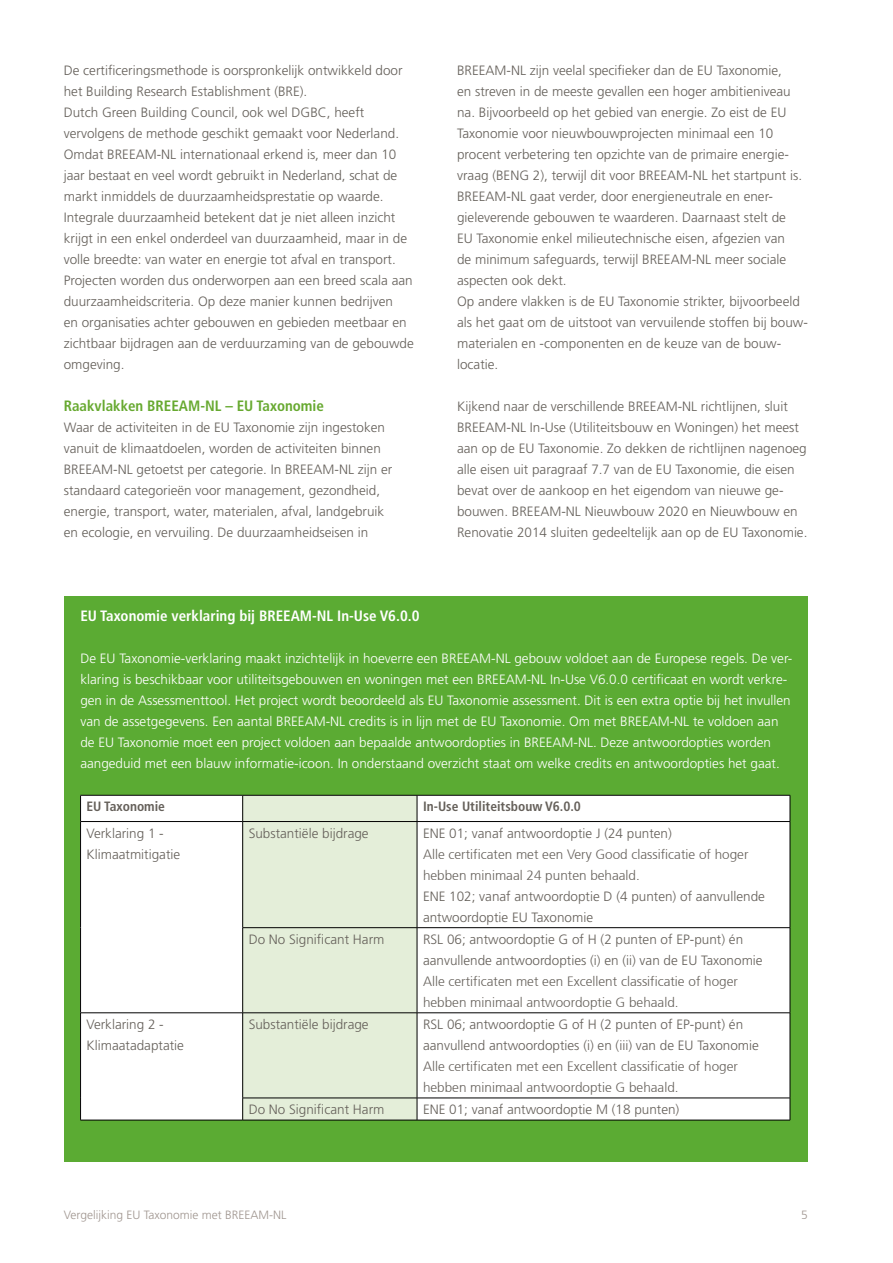
<style>
.page{position:relative;width:893px;height:1263px;background:#fff}
.page>*{position:absolute;margin:0;border:0;box-sizing:border-box;transform-origin:0 0}
.t1{font:700 condensed 15px "Frutiger LT Std";color:#fff}
.t2{font:700 condensed 15px "Frutiger LT Std";color:#67a930}
.t3{font:300 13.5px/21px "Frutiger LT Std";color:#65605a}
.t4{font:300 13.5px/21px "Frutiger LT Std";color:#fff}
.t5{font:300 13.5px/21px "Frutiger 45";color:#65605a}
.t6{font:700 condensed 13.5px "Frutiger LT Std";color:#65605a}
.t7{font:300 12px "Frutiger LT Std";color:#a09690}
</style>
<div class="page">
<div style="left:64px;top:596px;width:744px;height:566px;background:#5bab33"></div>
<div style="left:80px;top:796px;width:710px;height:324px;background:#fff"></div>
<div style="left:243px;top:795px;width:174px;height:325px;background:#e4eed9"></div>
<hr style="left:80px;top:795px;width:163px;height:1px;background:#000">
<svg style="left:80px;top:795px;width:1px;height:26px"></svg>
<hr style="left:243px;top:795px;width:174px;height:1px;background:#000">
<svg style="left:242px;top:795px;width:1px;height:26px"></svg>
<hr style="left:417px;top:795px;width:373px;height:1px;background:#000">
<svg style="left:417px;top:795px;width:1px;height:26px"></svg>
<svg style="left:790px;top:795px;width:1px;height:26px"></svg>
<hr style="left:80px;top:821px;width:163px;height:1px;background:#000">
<hr style="left:80px;top:822px;width:1px;height:106px;background:#000">
<hr style="left:243px;top:821px;width:174px;height:1px;background:#000">
<hr style="left:242px;top:822px;width:1px;height:105px;background:#000">
<hr style="left:417px;top:821px;width:373px;height:1px;background:#000">
<hr style="left:417px;top:822px;width:1px;height:105px;background:#000">
<hr style="left:790px;top:822px;width:1px;height:105px;background:#000">
<hr style="left:80px;top:928px;width:1px;height:84px;background:#000">
<hr style="left:242px;top:927px;width:175px;height:1px;background:#000">
<hr style="left:242px;top:928px;width:1px;height:84px;background:#000">
<hr style="left:417px;top:927px;width:373px;height:1px;background:#000">
<hr style="left:417px;top:928px;width:1px;height:84px;background:#000">
<hr style="left:790px;top:928px;width:1px;height:84px;background:#000">
<hr style="left:80px;top:1012px;width:163px;height:1px;background:#000">
<hr style="left:80px;top:1013px;width:1px;height:85px;background:#000">
<hr style="left:243px;top:1012px;width:174px;height:1px;background:#000">
<hr style="left:242px;top:1013px;width:1px;height:85px;background:#000">
<hr style="left:417px;top:1012px;width:373px;height:1px;background:#000">
<hr style="left:417px;top:1013px;width:1px;height:85px;background:#000">
<hr style="left:790px;top:1013px;width:1px;height:85px;background:#000">
<svg style="left:80px;top:1098px;width:1px;height:22px"></svg>
<svg style="left:242px;top:1099px;width:1px;height:21px"></svg>
<svg style="left:417px;top:1099px;width:1px;height:21px"></svg>
<svg style="left:790px;top:1098px;width:1px;height:22px"></svg>
<hr style="left:242px;top:1098px;width:175px;height:1px;background:#000">
<hr style="left:417px;top:1098px;width:373px;height:1px;background:#000">
<hr style="left:80px;top:1120px;width:163px;height:1px;background:#000">
<hr style="left:243px;top:1120px;width:174px;height:1px;background:#000">
<hr style="left:417px;top:1120px;width:373px;height:1px;background:#000">
<p class="t3" style="left:64px;top:60px;width:352px">De certificeringsmethode is oorspronkelijk ontwikkeld door het Building Research Establishment (BRE).<br>Dutch Green Building Council, ook wel DGBC, heeft vervolgens de methode geschikt gemaakt voor Nederland.<br>Omdat BREEAM-NL internationaal erkend is, meer dan 10 jaar bestaat en veel wordt gebruikt in Nederland, schat de markt inmiddels de duurzaamheidsprestatie op waarde.<br>Integrale duurzaamheid betekent dat je niet alleen inzicht krijgt in een enkel onderdeel van duurzaamheid, maar in de volle breedte: van water en energie tot afval en transport.<br>Projecten worden dus onderworpen aan een breed scala aan duurzaamheidscriteria. Op deze manier kunnen bedrijven<br>en organisaties achter gebouwen en gebieden meetbaar en zichtbaar bijdragen aan de verduurzaming van de gebouwde omgeving.</p>
<p class="t2" style="left:64px;top:397px;width:262px">Raakvlakken BREEAM-NL – EU Taxonomie</p>
<p class="t3" style="left:64px;top:417px;width:330px">Waar de activiteiten in de EU Taxonomie zijn ingestoken vanuit de klimaatdoelen, worden de activiteiten binnen BREEAM-NL getoetst per categorie. In BREEAM-NL zijn er standaard categorieën voor management, gezondheid, energie, transport, water, materialen, afval, landgebruik en ecologie, en vervuiling. De duurzaamheidseisen in</p>
<p class="t3" style="left:457px;top:60px;width:352px">BREEAM-NL zijn veelal specifieker dan de EU Taxonomie,<br>en streven in de meeste gevallen een hoger ambitieniveau na. Bijvoorbeeld op het gebied van energie. Zo eist de EU Taxonomie voor nieuwbouwprojecten minimaal een 10 procent verbetering ten opzichte van de primaire energie&shy;vraag (BENG 2), terwijl dit voor BREEAM-NL het startpunt is.<br>BREEAM-NL gaat verder, door energieneutrale en ener&shy;gieleverende gebouwen te waarderen. Daarnaast stelt de<br>EU Taxonomie enkel milieutechnische eisen, afgezien van<br>de minimum safeguards, terwijl BREEAM-NL meer sociale aspecten ook dekt.<br>Op andere vlakken is de EU Taxonomie strikter, bijvoorbeeld als het gaat om de uitstoot van vervuilende stoffen bij bouw&shy;materialen en -componenten en de keuze van de bouw&shy;locatie.</p>
<p class="t3" style="left:457px;top:396px;width:352px">Kijkend naar de verschillende BREEAM-NL richtlijnen, sluit BREEAM-NL In-Use (Utiliteitsbouw en Woningen) het meest aan op de EU Taxonomie. Zo dekken de richtlijnen nagenoeg alle eisen uit paragraaf 7.7 van de EU Taxonomie, die eisen bevat over de aankoop en het eigendom van nieuwe ge&shy;bouwen. BREEAM-NL Nieuwbouw 2020 en Nieuwbouw en Renovatie 2014 sluiten gedeeltelijk aan op de EU Taxonomie.</p>
<p class="t1" style="left:80px;top:607px;width:341px">EU Taxonomie verklaring bij BREEAM-NL In-Use V6.0.0</p>
<p class="t4" style="left:80px;top:648px;width:713px">De EU Taxonomie-verklaring maakt inzichtelijk in hoeverre een BREEAM-NL gebouw voldoet aan de Europese regels. De ver&shy;klaring is beschikbaar voor utiliteitsgebouwen en woningen met een BREEAM-NL In-Use V6.0.0 certificaat en wordt verkre&shy;gen in de Assessmenttool. Het project wordt beoordeeld als EU Taxonomie assessment. Dit is een extra optie bij het invullen van de assetgegevens. Een aantal BREEAM-NL credits is in lijn met de EU Taxonomie. Om met BREEAM-NL te voldoen aan de EU Taxonomie moet een project voldoen aan bepaalde antwoordopties in BREEAM-NL. Deze antwoordopties worden aangeduid met een blauw informatie-icoon. In onderstaand overzicht staat om welke credits en antwoordopties het gaat.</p>
<p class="t6" style="left:87px;top:799px;width:80px">EU Taxonomie</p>
<p class="t6" style="left:423px;top:799px;width:159px">In-Use Utiliteitsbouw V6.0.0</p>
<p class="t3" style="left:87px;top:823px;width:95px">Verklaring 1 -<br>Klimaatmitigatie</p>
<p class="t3" style="left:249px;top:823px;width:122px">Substantiële bijdrage</p>
<p class="t3" style="left:423px;top:823px;width:250px">ENE 01; vanaf antwoordoptie J (24 punten)</p>
<p class="t5" style="left:423px;top:844px;width:327px">Alle certificaten met een Very Good classificatie of hoger hebben minimaal 24 punten behaald.</p>
<p class="t3" style="left:423px;top:886px;width:343px">ENE 102; vanaf antwoordoptie D (4 punten) of aanvullende antwoordoptie EU Taxonomie</p>
<p class="t3" style="left:249px;top:929px;width:137px">Do No Significant Harm</p>
<p class="t3" style="left:423px;top:929px;width:341px">RSL 06; antwoordoptie G of H (2 punten of EP-punt) én aanvullende antwoordopties (i) en (ii) van de EU Taxonomie</p>
<p class="t5" style="left:423px;top:971px;width:316px">Alle certificaten met een Excellent classificatie of hoger hebben minimaal antwoordoptie G behaald.</p>
<p class="t3" style="left:87px;top:1014px;width:99px">Verklaring 2 -<br>Klimaatadaptatie</p>
<p class="t3" style="left:249px;top:1014px;width:122px">Substantiële bijdrage</p>
<p class="t3" style="left:423px;top:1014px;width:337px">RSL 06; antwoordoptie G of H (2 punten of EP-punt) én aanvullend antwoordopties (i) en (iii) van de EU Taxonomie</p>
<p class="t5" style="left:423px;top:1056px;width:316px">Alle certificaten met een Excellent classificatie of hoger hebben minimaal antwoordoptie G behaald.</p>
<p class="t3" style="left:249px;top:1099px;width:137px">Do No Significant Harm</p>
<p class="t3" style="left:423px;top:1099px;width:258px">ENE 01; vanaf antwoordoptie M (18 punten)</p>
<p class="t7" style="left:64px;top:1208px;width:224px">Vergelijking EU Taxonomie met BREEAM-NL</p>
<p class="t7" style="left:801px;top:1208px;width:8px">5</p>
</div>
